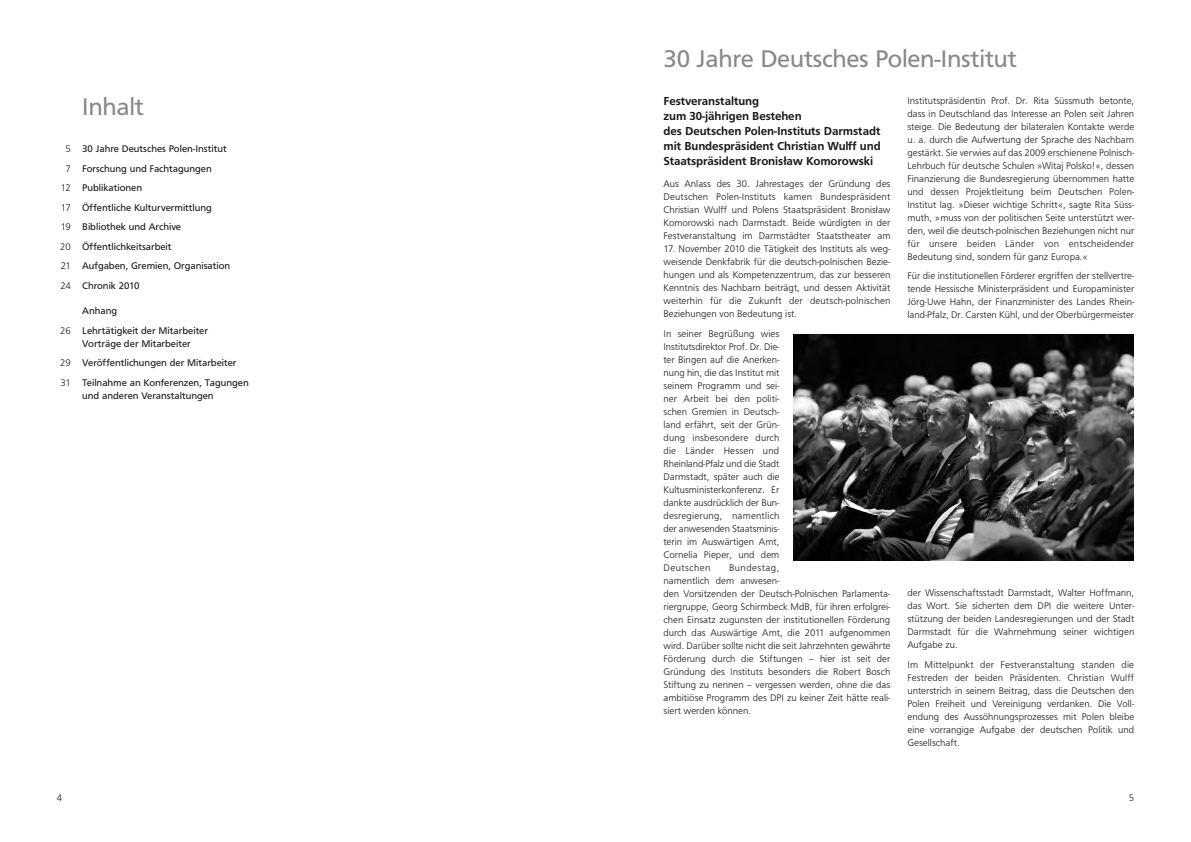
<style>
.page{position:relative;width:1191px;height:842px;background:#fff}
.page>*{position:absolute;margin:0;border:0;box-sizing:border-box;transform-origin:0 0}
.t1{font:25px "F015 TCE";letter-spacing:-.01em;color:#87888a}
.t2{font:500 12px/15px "F015 TCE";letter-spacing:-.005em;color:#1a171c}
.t3{font:300 10px/13px "F015 TCE";color:#1a171c;text-align:justify}
.t4{font:10px/19.5px "F015 TCE";color:#1a171c}
.s1{font-weight:300}
</style>
<div class="page">
<img style="left:793px;top:334px;width:340px;height:227px">
<h1 class="t1" style="left:82px;top:93px;width:64px">Inhalt</h1>
<p class="t4" style="left:66px;top:139px;width:163px"><span class="s1">5</span> 30 Jahre Deutsches Polen-Institut</p>
<p class="t4" style="left:66px;top:159px;width:148px"><span class="s1">7</span> Forschung und Fachtagungen</p>
<p class="t4" style="left:61px;top:178px;width:83px"><span class="s1">12</span> Publikationen</p>
<p class="t4" style="left:61px;top:198px;width:152px"><span class="s1">17</span> Öffentliche Kulturvermittlung</p>
<p class="t4" style="left:61px;top:217px;width:122px"><span class="s1">19</span> Bibliothek und Archive</p>
<p class="t4" style="left:60px;top:237px;width:113px"><span class="s1">20</span> Öffentlichkeitsarbeit</p>
<p class="t4" style="left:61px;top:256px;width:171px"><span class="s1">21</span> Aufgaben, Gremien, Organisation</p>
<p class="t4" style="left:61px;top:276px;width:81px"><span class="s1">24</span> Chronik 2010</p>
<p class="t4" style="left:60px;top:301px;width:149px;text-indent:22px">Anhang<br><span class="s1">26</span> Lehrtätigkeit der Mitarbeiter</p>
<p class="t4" style="left:60px;top:334px;width:190px;text-indent:22px">Vorträge der Mitarbeiter<br><span class="s1">29</span> Veröffentlichungen der Mitarbeiter<br><span class="s1">31</span> Teilnahme an Konferenzen, Tagungen</p>
<p class="t4" style="left:82px;top:386px;width:133px">und anderen Veranstaltungen</p>
<h1 class="t1" style="left:663px;top:44px;width:355px">30 Jahre Deutsches Polen-Institut</h1>
<p class="t2" style="left:663px;top:94px;width:219px">Festveranstaltung<br>zum 30-jährigen Bestehen<br>des Deutschen Polen-Instituts Darmstadt mit Bundespräsident Christian Wulff und Staatspräsident Bronisław Komorowski</p>
<p class="t3" style="left:663px;top:178px;width:228px">Aus Anlass des 30. Jahrestages der Gründung des Deutschen Polen-Instituts kamen Bundespräsident Christian Wulff und Polens Staatspräsident Bronisław Komorowski nach Darmstadt. Beide würdigten in der Festveranstaltung im Darmstädter Staatstheater am</p>
<p class="t3" style="left:663px;top:243px;width:228px">17. November 2010 die Tätigkeit des Instituts als weg&shy;weisende Denkfabrik für die deutsch-polnischen Bezie&shy;hungen und als Kompetenzzentrum, das zur besseren Kenntnis des Nachbarn beiträgt, und dessen Aktivität weiterhin für die Zukunft der deutsch-polnischen Beziehungen von Bedeutung ist.</p>
<p class="t3" style="left:663px;top:327px;width:117px">In seiner Begrüßung wies Institutsdirektor Prof. Dr. Die&shy;ter Bingen auf die Anerken&shy;nung hin, die das Institut mit seinem Programm und sei&shy;ner Arbeit bei den politi&shy;schen Gremien in Deutsch&shy;land erfährt, seit der Grün&shy;dung insbesondere durch die Länder Hessen und Rheinland-Pfalz und die Stadt Darmstadt, später auch die Kultusministerkonferenz. Er dankte ausdrücklich der Bun&shy;desregierung, namentlich der anwesenden Staatsminis&shy;terin im Auswärtigen Amt, Cornelia Pieper, und dem Deutschen</p>
<p class="t3" style="left:907px;top:94px;width:228px">Institutspräsidentin Prof. Dr. Rita Süssmuth betonte, dass in Deutschland das Interesse an Polen seit Jahren steige. Die Bedeutung der bilateralen Kontakte werde u. a. durch die Aufwertung der Sprache des Nachbarn gestärkt. Sie verwies auf das 2009 erschienene Polnisch-Lehrbuch für deutsche Schulen »Witaj Polsko!«, dessen Finanzierung die Bundesregierung übernommen hatte und dessen Projektleitung beim Deutschen Polen-Institut lag. »Dieser wichtige Schritt«, sagte Rita Süss&shy;muth, »muss von der politischen Seite unterstützt wer&shy;den, weil die deutsch-polnischen Beziehungen nicht nur für unsere beiden Länder von entscheidender Bedeutung sind, sondern für ganz Europa.«</p>
<p class="t3" style="left:907px;top:270px;width:228px">Für die institutionellen Förderer ergriffen der stellvertre&shy;tende Hessische Ministerpräsident und Europaminister Jörg-Uwe Hahn, der Finanzminister des Landes Rhein&shy;land-Pfalz, Dr. Carsten Kühl, und der Oberbürgermeister</p>
<p class="t3" style="left:663px;top:561px;width:228px;text-align:left;text-indent:65px">Bundestag,<br>namentlich dem anwesen-<br>den Vorsitzenden der Deutsch-Polnischen Parlamenta&shy;riergruppe, Georg Schirmbeck MdB, für ihren erfolgrei&shy;chen Einsatz zugunsten der institutionellen Förderung durch das Auswärtige Amt, die 2011 aufgenommen wird. Darüber sollte nicht die seit Jahrzehnten gewährte Förderung durch die Stiftungen – hier ist seit der Gründung des Instituts besonders die Robert Bosch Stiftung zu nennen – vergessen werden, ohne die das ambitiöse Programm des DPI zu keiner Zeit hätte reali&shy;siert werden können.</p>
<p class="t3" style="left:907px;top:587px;width:228px">der Wissenschaftsstadt Darmstadt, Walter Hoffmann, das Wort. Sie sicherten dem DPI die weitere Unter&shy;stützung der beiden Landesregierungen und der Stadt Darmstadt für die Wahrnehmung seiner wichtigen Aufgabe zu.</p>
<p class="t3" style="left:907px;top:658px;width:228px">Im Mittelpunkt der Festveranstaltung standen die Festreden der beiden Präsidenten. Christian Wulff unterstrich in seinem Beitrag, dass die Deutschen den Polen Freiheit und Vereinigung verdanken. Die Voll&shy;endung des Aussöhnungsprozesses mit Polen bleibe eine vorrangige Aufgabe der deutschen Politik und Gesellschaft.</p>
<p class="t3" style="left:57px;top:791px;width:7px">4</p>
<p class="t3" style="left:1128px;top:791px;width:7px">5</p>
</div>
